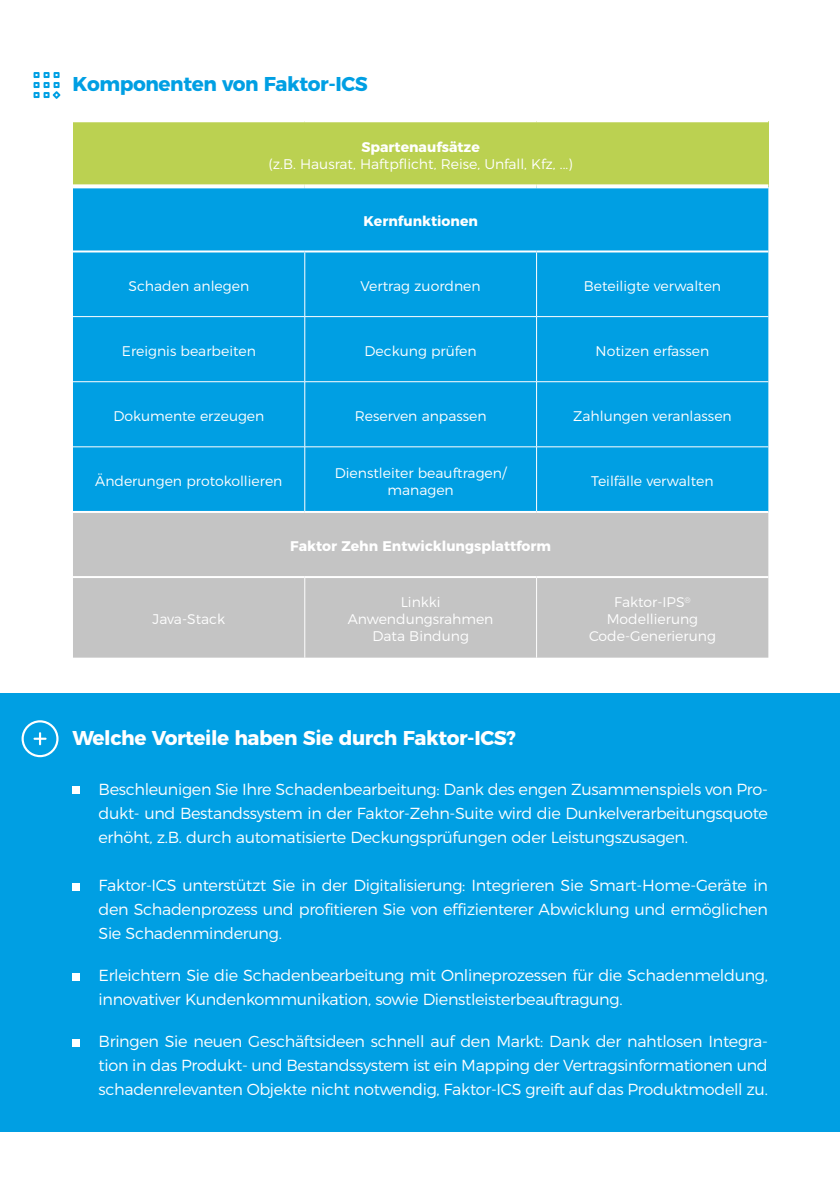
<style>
.page{position:relative;width:840px;height:1191px;background:#fff}
.page>*{position:absolute;margin:0;border:0;box-sizing:border-box;transform-origin:0 0}
.t1{font:700 20px "Montserrat";letter-spacing:-.02em;color:#fff}
.t2{font:700 20px "Montserrat";letter-spacing:-.02em;color:#009fe3}
.t3{font:300 16px/24px "Montserrat";letter-spacing:-.02em;color:#fff;text-align:justify}
.t4{font:300 14px/16.8px "Montserrat";color:#fff;text-align:center}
.t5{font:700 14px "Montserrat";color:#fff}
</style>
<div class="page">
<div style="left:0;top:693px;width:839px;height:438px;background:#009fe3"></div>
<svg style="left:34px;top:72px;width:26px;height:27px"></svg>
<div style="left:72px;top:787px;width:8px;height:7px;background:#fff"></div>
<div style="left:72px;top:883px;width:8px;height:7px;background:#fff"></div>
<div style="left:72px;top:973px;width:8px;height:7px;background:#fff"></div>
<div style="left:72px;top:1039px;width:8px;height:7px;background:#fff"></div>
<svg style="left:22px;top:720px;width:36px;height:37px"></svg>
<div style="left:73px;top:121px;width:695px;height:65px;background:#bbd151"></div>
<div style="left:73px;top:188px;width:695px;height:323px;background:#009fe3"></div>
<div style="left:73px;top:513px;width:695px;height:144px;background:#c4c4c4"></div>
<hr style="left:73px;top:120px;width:231px;height:2px;background:#fff">
<hr style="left:304px;top:120px;width:232px;height:2px;background:#fff">
<hr style="left:536px;top:120px;width:232px;height:2px;background:#fff">
<hr style="left:73px;top:250px;width:231px;height:2px;background:#fff">
<hr style="left:304px;top:250px;width:232px;height:2px;background:#fff">
<hr style="left:536px;top:250px;width:232px;height:2px;background:#fff">
<hr style="left:73px;top:576px;width:231px;height:2px;background:#fff">
<hr style="left:304px;top:576px;width:232px;height:2px;background:#fff">
<hr style="left:536px;top:576px;width:232px;height:2px;background:#fff">
<hr style="left:304px;top:252px;width:1px;height:64px;background:#fff">
<hr style="left:536px;top:252px;width:1px;height:64px;background:#fff">
<hr style="left:73px;top:316px;width:231px;height:1px;background:#fff">
<hr style="left:304px;top:316px;width:232px;height:1px;background:#fff">
<hr style="left:304px;top:317px;width:1px;height:64px;background:#fff">
<hr style="left:536px;top:316px;width:232px;height:1px;background:#fff">
<hr style="left:536px;top:317px;width:1px;height:64px;background:#fff">
<hr style="left:73px;top:381px;width:231px;height:1px;background:#fff">
<hr style="left:304px;top:381px;width:232px;height:1px;background:#fff">
<hr style="left:304px;top:382px;width:1px;height:64px;background:#fff">
<hr style="left:536px;top:381px;width:232px;height:1px;background:#fff">
<hr style="left:536px;top:382px;width:1px;height:64px;background:#fff">
<hr style="left:73px;top:446px;width:231px;height:1px;background:#fff">
<hr style="left:304px;top:446px;width:232px;height:1px;background:#fff">
<hr style="left:304px;top:447px;width:1px;height:64px;background:#fff">
<hr style="left:536px;top:446px;width:232px;height:1px;background:#fff">
<hr style="left:536px;top:447px;width:1px;height:64px;background:#fff">
<hr style="left:304px;top:578px;width:1px;height:79px;background:#fff">
<hr style="left:536px;top:578px;width:1px;height:79px;background:#fff">
<svg style="left:73px;top:184px;width:231px;height:2px"></svg>
<svg style="left:304px;top:184px;width:232px;height:4px"></svg>
<svg style="left:536px;top:184px;width:232px;height:4px"></svg>
<p class="t2" style="left:72px;top:68px;width:297px">Komponenten von Faktor-ICS</p>
<p class="t5" style="left:361px;top:136px;width:120px">Spartenaufsätze</p>
<p class="t4" style="left:268px;top:154px;width:305px">(z.B. Hausrat, Haftpflicht, Reise, Unfall, Kfz, ...)</p>
<p class="t5" style="left:363px;top:209px;width:116px">Kernfunktionen</p>
<p class="t4" style="left:128px;top:276px;width:122px">Schaden anlegen</p>
<p class="t4" style="left:360px;top:276px;width:121px">Vertrag zuordnen</p>
<p class="t4" style="left:583px;top:276px;width:139px">Beteiligte verwalten</p>
<p class="t4" style="left:122px;top:341px;width:135px">Ereignis bearbeiten</p>
<p class="t4" style="left:364px;top:341px;width:114px">Deckung prüfen</p>
<p class="t4" style="left:595px;top:341px;width:115px">Notizen erfassen</p>
<p class="t4" style="left:113px;top:406px;width:152px">Dokumente erzeugen</p>
<p class="t4" style="left:354px;top:406px;width:133px">Reserven anpassen</p>
<p class="t4" style="left:573px;top:406px;width:160px">Zahlungen veranlassen</p>
<p class="t4" style="left:95px;top:471px;width:188px">Änderungen protokollieren</p>
<p class="t4" style="left:334px;top:463px;width:173px">Dienstleiter beauftragen/ managen</p>
<p class="t4" style="left:591px;top:471px;width:124px">Teilfälle verwalten</p>
<p class="t4" style="left:152px;top:609px;width:74px">Java-Stack</p>
<p class="t5" style="left:290px;top:535px;width:262px">Faktor Zehn Entwicklungsplattform</p>
<p class="t4" style="left:348px;top:593px;width:147px">Linkki<br>Anwendungsrahmen<br>Data Bindung</p>
<p class="t4" style="left:588px;top:593px;width:128px">Faktor-IPS<sup>®<br></sup>Modellierung<br>Code-Generierung</p>
<p class="t1" style="left:72px;top:721px;width:444px">Welche Vorteile haben Sie durch Faktor-ICS?</p>
<p class="t3" style="left:98px;top:776px;width:670px">Beschleunigen Sie Ihre Schadenbearbeitung: Dank des engen Zusammenspiels von Pro&shy;dukt- und Bestandssystem in der Faktor-Zehn-Suite wird die Dunkelverarbeitungsquote erhöht, z.B. durch automatisierte Deckungsprüfungen oder Leistungszusagen.</p>
<p class="t3" style="left:98px;top:872px;width:670px">Faktor-ICS unterstützt Sie in der Digitalisierung: Integrieren Sie Smart-Home-Geräte in den Schadenprozess und profitieren Sie von effizienterer Abwicklung und ermöglichen Sie Schadenminderung.</p>
<p class="t3" style="left:98px;top:962px;width:670px">Erleichtern Sie die Schadenbearbeitung mit Onlineprozessen für die Schadenmeldung, innovativer Kundenkommunikation, sowie Dienstleisterbeauftragung.</p>
<p class="t3" style="left:98px;top:1028px;width:670px">Bringen Sie neuen Geschäftsideen schnell auf den Markt: Dank der nahtlosen Integra&shy;tion in das Produkt- und Bestandssystem ist ein Mapping der Vertragsinformationen und schadenrelevanten Objekte nicht notwendig, Faktor-ICS greift auf das Produktmodell zu.</p>
</div>
